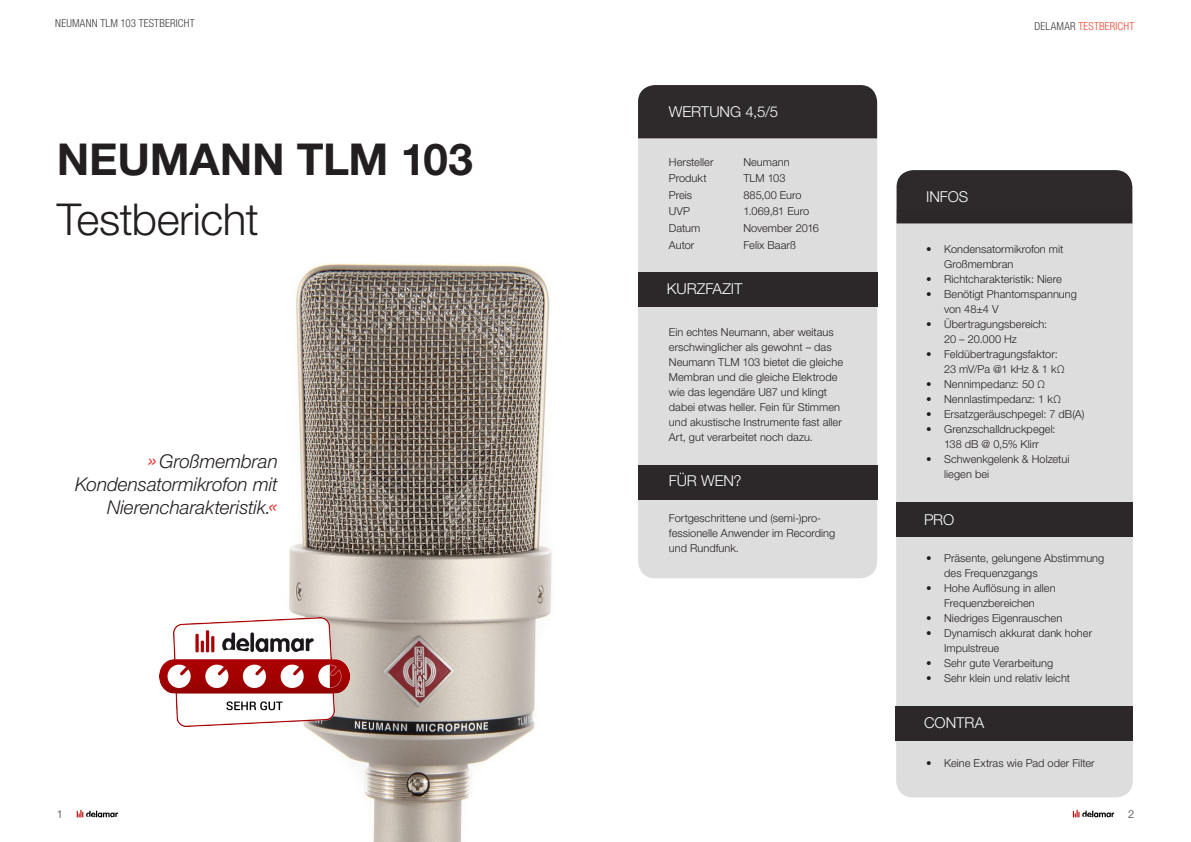
<style>
.page{position:relative;width:1191px;height:842px;background:#fff}
.page>*{position:absolute;margin:0;border:0;box-sizing:border-box;transform-origin:0 0}
.t1{font:700 44px "Helvetica Neue LT Std";letter-spacing:-.005em;color:#231f20}
.t2{font:300 44px "Helvetica Neue LT Std";letter-spacing:-.01em;color:#231f20}
.t3{font:italic 300 19px/23px "Helvetica Neue LT Std";letter-spacing:-.005em;color:#231f20;text-align:right}
.Heading_Fazit_Kasten{font:300 15px "Helvetica Neue LT Std";letter-spacing:-.005em;color:#fff}
.Absatz_ohne_Raster{font:300 11px/15px "Helvetica Neue LT Std";letter-spacing:.005em;color:#231f20}
.Absatz_ohne_Raster-2{font:300 condensed 11px "Helvetica Neue LT Std";letter-spacing:.015em;color:#3e3e3f}
.t4{font:300 condensed 11px "Helvetica Neue LT Std";letter-spacing:.015em;color:#ef452e}
.t5{font:300 11px "Helvetica Neue LT Std";color:#3e3e3f}
.s1{font-size:23px;color:#ee2323}
.s2{color:#3e3e3f}
</style>
<div class="page">
<svg style="left:1072px;top:810px;width:42px;height:7px"></svg>
<div style="left:638px;top:138px;width:239px;height:440px;background:#dedddd"></div>
<div style="left:896px;top:223px;width:236px;height:574px;background:#dedddd"></div>
<div style="left:638px;top:85px;width:239px;height:53px;background:#2e2a2b"></div>
<div style="left:896px;top:170px;width:236px;height:53px;background:#2e2a2b"></div>
<div style="left:638px;top:465px;width:239px;height:34px;background:#2c2829"></div>
<div style="left:638px;top:272px;width:239px;height:35px;background:#2c2829"></div>
<div style="left:896px;top:502px;width:236px;height:35px;background:#2c2829"></div>
<div style="left:895px;top:706px;width:238px;height:35px;background:#2c2829"></div>
<img style="left:76px;top:263px;width:476px;height:579px">
<img style="left:159px;top:618px;width:191px;height:109px">
<p class="Absatz_ohne_Raster-2" style="left:55px;top:17px;width:141px">NEUMANN TLM 103 TESTBERICHT</p>
<h1 class="t1" style="left:57px;top:132px;width:417px">NEUMANN TLM 103</h1>
<h1 class="t2" style="left:57px;top:192px;width:204px">Testbericht</h1>
<p class="t3" style="left:75px;top:449px;width:204px"><span class="s1">»</span>Großmembran<br>Kondensatormikrofon mit<br>Nierencharakteristik.<span class="s1">«</span></p>
<p class="t5" style="left:57px;top:807px;width:8px">1</p>
<p class="Heading_Fazit_Kasten" style="left:669px;top:102px;width:111px">WERTUNG 4,5/5</p>
<p class="Absatz_ohne_Raster" style="left:669px;top:154px;width:46px">Hersteller</p>
<p class="Absatz_ohne_Raster" style="left:743px;top:154px;width:48px">Neumann</p>
<p class="Absatz_ohne_Raster" style="left:669px;top:170px;width:39px">Produkt</p>
<p class="Absatz_ohne_Raster" style="left:743px;top:170px;width:44px">TLM 103</p>
<p class="Absatz_ohne_Raster" style="left:669px;top:187px;width:25px">Preis</p>
<p class="Absatz_ohne_Raster" style="left:743px;top:187px;width:60px">885,00 Euro</p>
<p class="Absatz_ohne_Raster" style="left:669px;top:204px;width:23px">UVP</p>
<p class="Absatz_ohne_Raster" style="left:743px;top:204px;width:67px">1.069,81 Euro</p>
<p class="Absatz_ohne_Raster" style="left:669px;top:220px;width:33px">Datum</p>
<p class="Absatz_ohne_Raster" style="left:743px;top:220px;width:77px">November 2016</p>
<p class="Absatz_ohne_Raster" style="left:669px;top:237px;width:27px">Autor</p>
<p class="Absatz_ohne_Raster" style="left:743px;top:237px;width:54px">Felix Baarß</p>
<p class="Heading_Fazit_Kasten" style="left:667px;top:280px;width:77px">KURZFAZIT</p>
<p class="Absatz_ohne_Raster" style="left:669px;top:325px;width:176px">Ein echtes Neumann, aber weitaus erschwinglicher als gewohnt – das Neumann TLM 103 bietet die gleiche Membran und die gleiche Elektrode wie das legendäre U87 und klingt dabei etwas heller. Fein für Stimmen und akustische Instrumente fast aller Art, gut verarbeitet noch dazu.</p>
<p class="Heading_Fazit_Kasten" style="left:669px;top:472px;width:74px">FÜR WEN?</p>
<p class="Absatz_ohne_Raster" style="left:669px;top:510px;width:154px">Fortgeschrittene und (semi-)pro-</p>
<p class="Absatz_ohne_Raster" style="left:669px;top:525px;width:168px">fessionelle Anwender im Recording und Rundfunk.</p>
<p class="Heading_Fazit_Kasten" style="left:926px;top:187px;width:44px">INFOS</p>
<p class="t4" style="left:1034px;top:20px;width:101px"><span class="s2">DELAMAR</span> TESTBERICHT</p>
<p class="Absatz_ohne_Raster" style="left:944px;top:241px;width:121px;text-indent:-18px">• Kondensatormikrofon mit<br>Großmembran</p>
<p class="Absatz_ohne_Raster" style="left:926px;top:271px;width:137px">• Richtcharakteristik: Niere</p>
<p class="Absatz_ohne_Raster" style="left:944px;top:286px;width:134px;text-indent:-18px">• Benötigt Phantomspannung von 48±4 V</p>
<p class="Absatz_ohne_Raster" style="left:944px;top:316px;width:105px;text-indent:-18px">• Übertragungsbereich:<br>20 – 20.000 Hz</p>
<p class="Absatz_ohne_Raster" style="left:944px;top:346px;width:122px;text-indent:-18px">• Feldübertragungsfaktor:<br>23 mV/Pa @1 kHz &amp; 1 kΩ</p>
<p class="Absatz_ohne_Raster" style="left:926px;top:376px;width:121px">• Nennimpedanz: 50 Ω</p>
<p class="Absatz_ohne_Raster" style="left:926px;top:391px;width:136px">• Nennlastimpedanz: 1 kΩ</p>
<p class="Absatz_ohne_Raster" style="left:926px;top:406px;width:160px">• Ersatzgeräuschpegel: 7 dB(A)</p>
<p class="Absatz_ohne_Raster" style="left:926px;top:421px;width:131px;text-align:center">• Grenzschalldruckpegel:<br>138 dB @ 0,5% Klirr</p>
<p class="Absatz_ohne_Raster" style="left:944px;top:451px;width:127px;text-indent:-18px">• Schwenkgelenk &amp; Holzetui liegen bei</p>
<p class="Heading_Fazit_Kasten" style="left:924px;top:510px;width:32px">PRO</p>
<p class="Absatz_ohne_Raster" style="left:944px;top:550px;width:162px;text-indent:-18px">• Präsente, gelungene Abstimmung des Frequenzgangs</p>
<p class="Absatz_ohne_Raster" style="left:926px;top:580px;width:131px;text-align:center">• Hohe Auflösung in allen<br>Frequenzbereichen</p>
<p class="Absatz_ohne_Raster" style="left:926px;top:610px;width:138px">• Niedriges Eigenrauschen</p>
<p class="Absatz_ohne_Raster" style="left:944px;top:625px;width:149px;text-indent:-18px">• Dynamisch akkurat dank hoher<br>Impulstreue</p>
<p class="Absatz_ohne_Raster" style="left:926px;top:655px;width:129px">• Sehr gute Verarbeitung</p>
<p class="Absatz_ohne_Raster" style="left:926px;top:670px;width:145px">• Sehr klein und relativ leicht</p>
<p class="Heading_Fazit_Kasten" style="left:924px;top:714px;width:62px">CONTRA</p>
<p class="Absatz_ohne_Raster" style="left:926px;top:755px;width:170px">• Keine Extras wie Pad oder Filter</p>
<p class="t5" style="left:1128px;top:807px;width:8px">2</p>
</div>
